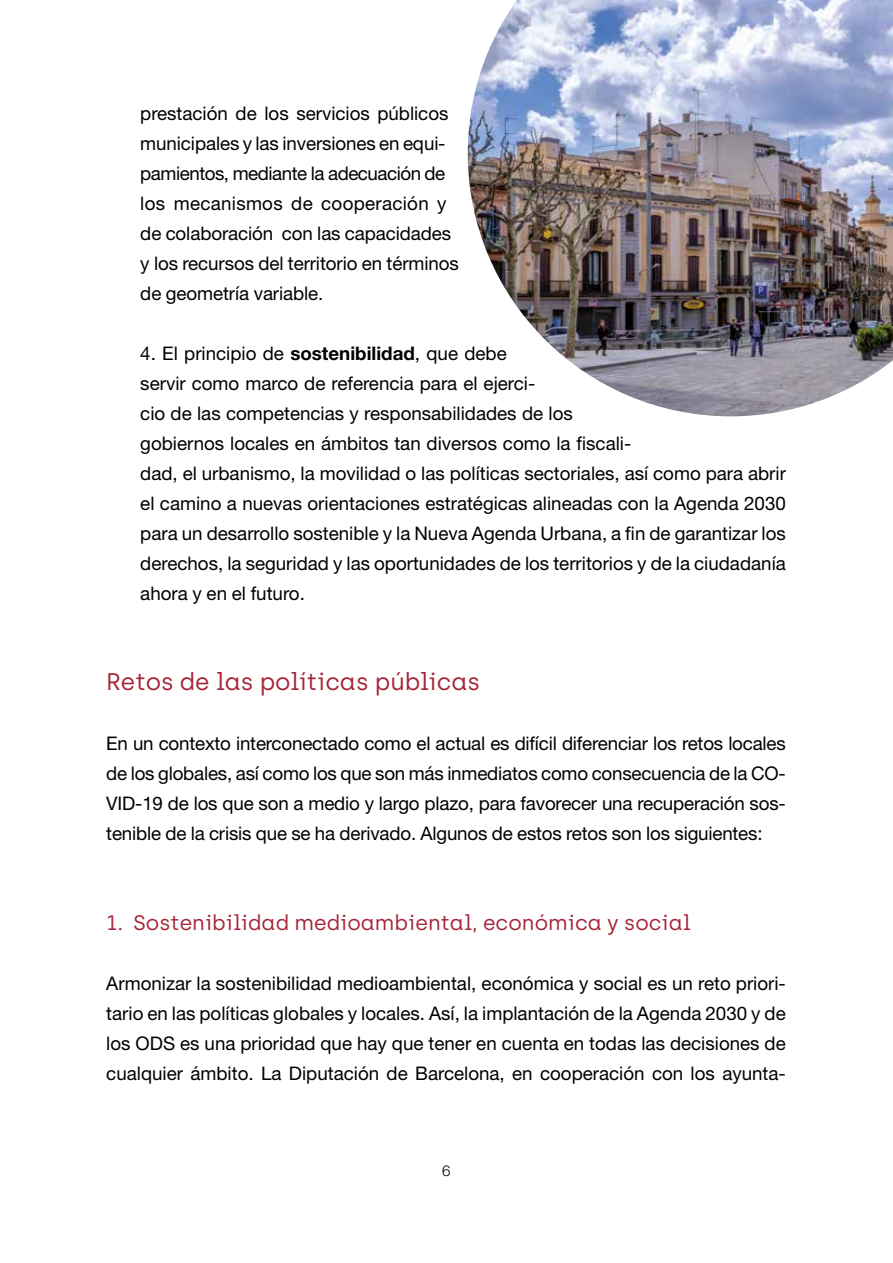
<style>
.page{position:relative;width:893px;height:1263px;background:#fff}
.page>*{position:absolute;margin:0;border:0;box-sizing:border-box;transform-origin:0 0}
.t1{font:24px "Archia";color:#a52337}
.t2{font:21px "Archia";color:#a52337}
.t3{font:18.75px/30px "Helvetica Neue LT Std";color:#000}
.t4{font:300 15px "Helvetica Neue LT Std";color:#000}
.s1{font-weight:700}
</style>
<div class="page">
<img style="left:468px;top:0;width:425px;height:416px">
<p class="t3" style="left:140px;top:98px;width:320px">prestación de los servicios públicos municipales y las inversiones en equi&shy;pamientos, mediante la adecuación de los mecanismos de cooperación y de colaboración con las capacidades y los recursos del territorio en términos de geometría variable.</p>
<p class="t3" style="left:140px;top:338px;width:647px">4. El principio de <span class="s1">sostenibilidad</span>, que debe<br>servir como marco de referencia para el ejerci-<br>cio de las competencias y responsabilidades de los<br>gobiernos locales en ámbitos tan diversos como la fiscali-<br>dad, el urbanismo, la movilidad o las políticas sectoriales, así como para abrir el camino a nuevas orientaciones estratégicas alineadas con la Agenda 2030 para un desarrollo sostenible y la Nueva Agenda Urbana, a fin de garantizar los derechos, la seguridad y las oportunidades de los territorios y de la ciudadanía ahora y en el futuro.</p>
<p class="t1" style="left:106px;top:667px;width:375px">Retos de las políticas públicas</p>
<p class="t3" style="left:106px;top:728px;width:681px;text-align:justify">En un contexto interconectado como el actual es difícil diferenciar los retos locales de los globales, así como los que son más inmediatos como consecuencia de la CO-VID-19 de los que son a medio y largo plazo, para favorecer una recuperación sos&shy;tenible de la crisis que se ha derivado. Algunos de estos retos son los siguientes:</p>
<p class="t2" style="left:106px;top:910px;width:586px">1. Sostenibilidad medioambiental, económica y social</p>
<p class="t3" style="left:106px;top:968px;width:681px;text-align:justify">Armonizar la sostenibilidad medioambiental, económica y social es un reto priori&shy;tario en las políticas globales y locales. Así, la implantación de la Agenda 2030 y de los ODS es una prioridad que hay que tener en cuenta en todas las decisiones de cualquier ámbito. La Diputación de Barcelona, en cooperación con los ayunta-</p>
<p class="t4" style="left:442px;top:1161px;width:10px">6</p>
</div>
